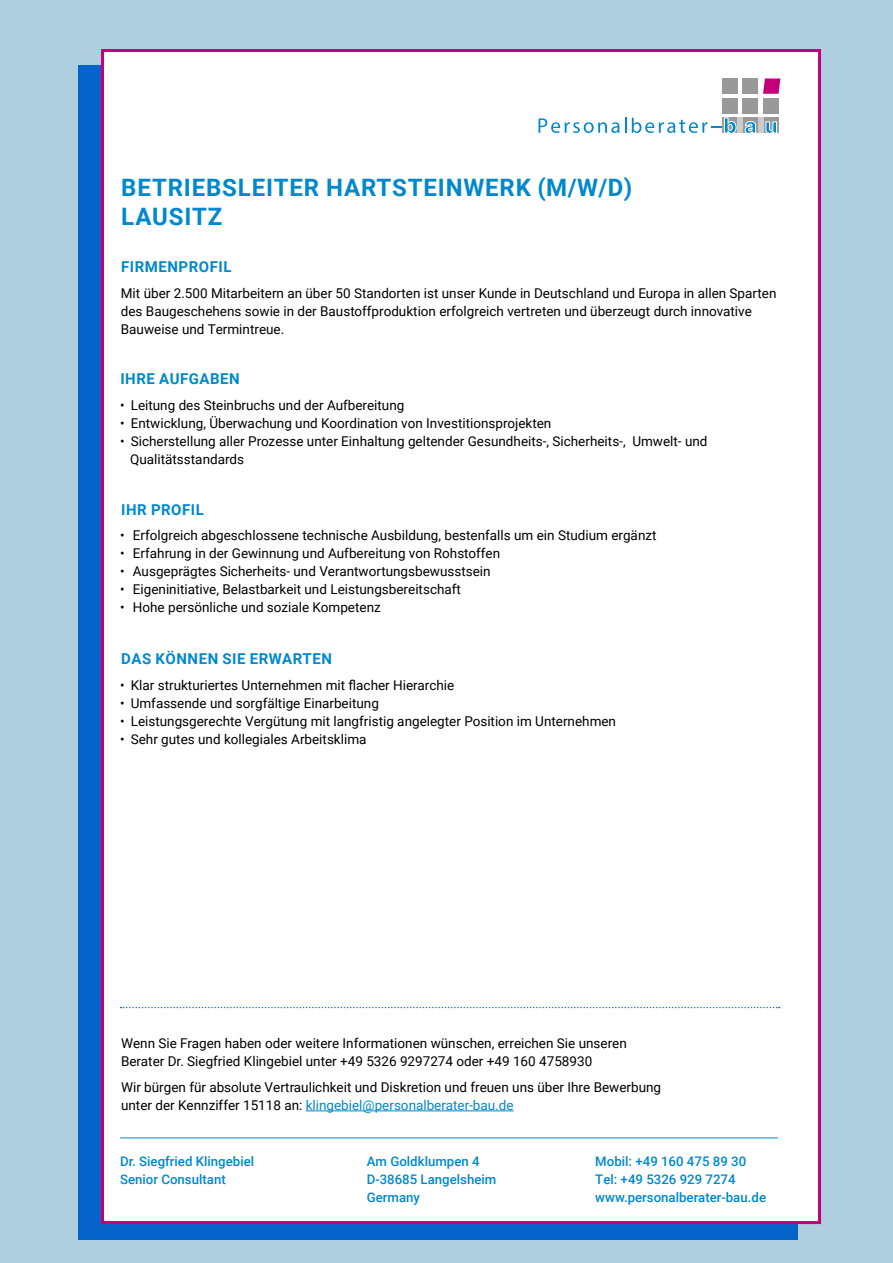
<style>
.page{position:relative;width:893px;height:1263px;background:#afcee0}
.page>*{position:absolute;margin:0;border:0;box-sizing:border-box;transform-origin:0 0}
.t1{font:700 24px/28.8px "Roboto";letter-spacing:.035em;color:#0088cd}
.t2{font:700 15px "Roboto";letter-spacing:.035em;color:#0088cd}
.t3{font:13.5px/18px "Roboto";color:#000}
.t4{font:500 13.2px/17.7px "Roboto";color:#0088cd}
.s1{color:#0088cd}
</style>
<div class="page">
<div style="left:78px;top:65px;width:720px;height:1175px;background:#0563c9"></div>
<div style="left:101px;top:49px;width:720px;height:1175px;background:#fff"></div>
<div style="left:722px;top:78px;width:15px;height:16px;background:#999"></div>
<div style="left:742px;top:78px;width:16px;height:16px;background:#999"></div>
<svg style="left:763px;top:78px;width:17px;height:16px"></svg>
<div style="left:722px;top:98px;width:15px;height:16px;background:#999"></div>
<div style="left:742px;top:98px;width:16px;height:16px;background:#999"></div>
<div style="left:763px;top:98px;width:15px;height:16px;background:#999"></div>
<div style="left:742px;top:117px;width:16px;height:16px;background:#999"></div>
<div style="left:763px;top:117px;width:15px;height:16px;background:#999"></div>
<div style="left:758px;top:117px;width:5px;height:16px;background:#cacccc"></div>
<div style="left:737px;top:117px;width:5px;height:16px;background:#cacccc"></div>
<svg style="left:538px;top:118px;width:88px;height:15px"></svg>
<svg style="left:632px;top:117px;width:105px;height:17px;background:#c4e0ee"></svg>
<svg style="left:745px;top:121px;width:12px;height:13px"></svg>
<svg style="left:765px;top:121px;width:12px;height:13px"></svg>
<hr style="left:120px;top:1137px;width:658px;height:1px;background:#0088cd">
<svg style="left:121px;top:1007px;width:659px;height:1px"></svg>
<hr style="left:306px;top:1110px;width:208px;height:1px;background:#0088cd">
<h1 class="t1" style="left:121px;top:172px;width:513px">BETRIEBSLEITER HARTSTEINWERK (M/W/D)<br>LAUSITZ</h1>
<p class="t2" style="left:121px;top:256px;width:112px">FIRMENPROFIL</p>
<p class="t3" style="left:121px;top:284px;width:657px">Mit über 2.500 Mitarbeitern an über 50 Standorten ist unser Kunde in Deutschland und Europa in allen Sparten des Baugeschehens sowie in der Baustoffproduktion erfolgreich vertreten und überzeugt durch innovative<br>Bauweise und Termintreue.</p>
<p class="t2" style="left:120px;top:368px;width:121px">IHRE AUFGABEN</p>
<p class="t3" style="left:120px;top:396px;width:286px">• Leitung des Steinbruchs und der Aufbereitung</p>
<p class="t3" style="left:120px;top:414px;width:433px">• Entwicklung, Überwachung und Koordination von Investitionsprojekten</p>
<p class="t3" style="left:130px;top:432px;width:579px;text-indent:-10px">• Sicherstellung aller Prozesse unter Einhaltung geltender Gesundheits-, Sicherheits-, Umwelt- und<br>Qualitätsstandards</p>
<p class="t2" style="left:121px;top:499px;width:84px">IHR PROFIL</p>
<p class="t3" style="left:120px;top:526px;width:538px">• Erfolgreich abgeschlossene technische Ausbildung, bestenfalls um ein Studium ergänzt</p>
<p class="t3" style="left:120px;top:544px;width:382px">• Erfahrung in der Gewinnung und Aufbereitung von Rohstoffen</p>
<p class="t3" style="left:120px;top:562px;width:372px">• Ausgeprägtes Sicherheits- und Verantwortungsbewusstsein</p>
<p class="t3" style="left:120px;top:580px;width:342px">• Eigeninitiative, Belastbarkeit und Leistungsbereitschaft</p>
<p class="t3" style="left:120px;top:598px;width:262px">• Hohe persönliche und soziale Kompetenz</p>
<p class="t2" style="left:121px;top:648px;width:212px">DAS KÖNNEN SIE ERWARTEN</p>
<p class="t3" style="left:120px;top:676px;width:336px">• Klar strukturiertes Unternehmen mit flacher Hierarchie</p>
<p class="t3" style="left:120px;top:694px;width:260px">• Umfassende und sorgfältige Einarbeitung</p>
<p class="t3" style="left:120px;top:712px;width:497px">• Leistungsgerechte Vergütung mit langfristig angelegter Position im Unternehmen</p>
<p class="t3" style="left:120px;top:730px;width:248px">• Sehr gutes und kollegiales Arbeitsklima</p>
<p class="t3" style="left:121px;top:1034px;width:507px">Wenn Sie Fragen haben oder weitere Informationen wünschen, erreichen Sie unseren<br>Berater Dr. Siegfried Klingebiel unter +49 5326 9297274 oder +49 160 4758930</p>
<p class="t3" style="left:121px;top:1077px;width:542px">Wir bürgen für absolute Vertraulichkeit und Diskretion und freuen uns über Ihre Bewerbung unter der Kennziffer 15118 an: <span class="s1">klingebiel@personalberater-bau.de</span></p>
<p class="t4" style="left:120px;top:1152px;width:136px">Dr. Siegfried Klingebiel<br>Senior Consultant</p>
<p class="t4" style="left:367px;top:1152px;width:131px">Am Goldklumpen 4<br>D-38685 Langelsheim<br>Germany</p>
<p class="t4" style="left:595px;top:1152px;width:172px">Mobil: +49 160 475 89 30<br>Tel: +49 5326 929 7274 www.personalberater-bau.de</p>
</div>
